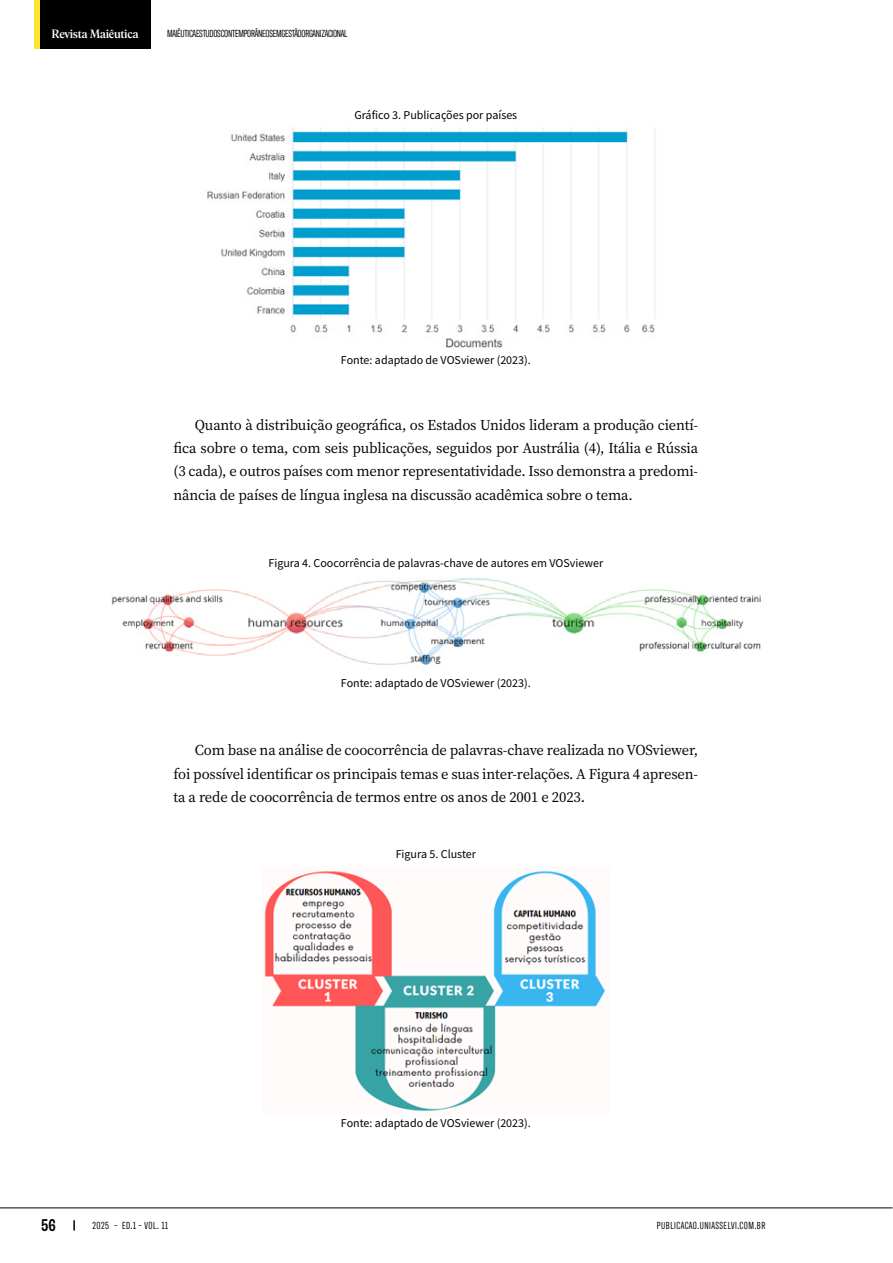
<style>
.page{position:relative;width:893px;height:1263px;background:#fff}
.page>*{position:absolute;margin:0;border:0;box-sizing:border-box;transform-origin:0 0}
.t1{font:500 condensed 18px "Roc Grotesk";color:#000}
.t2{font:15px/23.2px "Source Serif 4 Subhead";letter-spacing:-.01em;color:#000;text-align:justify}
.t3{font:500 13.05px "Geller Headline";letter-spacing:-.025em;color:#fff}
.t4{font:12px "Source Sans Pro";color:#000}
.t5{font:10.5px "Antarctican Headline";letter-spacing:-.025em;color:#000}
.t6{font:10.5px "Antarctican Headline";letter-spacing:.05em;color:#000}
</style>
<div class="page">
<hr style="left:0;top:1207px;width:893px;height:1px;background:#000">
<div style="left:34px;top:0;width:116px;height:49px;background:#000"></div>
<svg style="left:73px;top:1220px;width:2px;height:10px"></svg>
<img style="left:206px;top:128px;width:449px;height:221px">
<img style="left:111px;top:578px;width:650px;height:87px">
<img style="left:264px;top:871px;width:341px;height:240px">
<p class="t3" style="left:52px;top:24px;width:89px">Revista Maiêutica</p>
<p class="t5" style="left:167px;top:26px;width:182px">MAIÊUTICA ESTUDOS CONTEMPORÂNEOS EM GESTÃO ORGANIZACIONAL</p>
<p class="t4" style="left:354px;top:107px;width:164px">Gráfico 3. Publicações por países</p>
<p class="t4" style="left:341px;top:353px;width:191px">Fonte: adaptado de VOSviewer (2023).</p>
<p class="t2" style="left:174px;top:413px;width:526px;text-indent:21px">Quanto à distribuição geográfica, os Estados Unidos lideram a produção cientí&shy;fica sobre o tema, com seis publicações, seguidos por Austrália (4), Itália e Rússia (3 cada), e outros países com menor representatividade. Isso demonstra a predomi&shy;nância de países de língua inglesa na discussão acadêmica sobre o tema.</p>
<p class="t4" style="left:268px;top:555px;width:336px">Figura 4. Coocorrência de palavras-chave de autores em VOSviewer</p>
<p class="t4" style="left:341px;top:676px;width:191px">Fonte: adaptado de VOSviewer (2023).</p>
<p class="t2" style="left:174px;top:739px;width:526px;text-indent:21px">Com base na análise de coocorrência de palavras-chave realizada no VOSviewer, foi possível identificar os principais temas e suas inter-relações. A Figura 4 apresen&shy;ta a rede de coocorrência de termos entre os anos de 2001 e 2023.</p>
<p class="t4" style="left:396px;top:847px;width:82px">Figura 5. Cluster</p>
<p class="t4" style="left:341px;top:1115px;width:191px">Fonte: adaptado de VOSviewer (2023).</p>
<p class="t1" style="left:41px;top:1215px;width:16px">56</p>
<p class="t6" style="left:92px;top:1218px;width:77px">2025 - ED.1 - VOL. 11</p>
<p class="t6" style="left:657px;top:1218px;width:110px">PUBLICACAO.UNIASSELVI.COM.BR</p>
</div>
